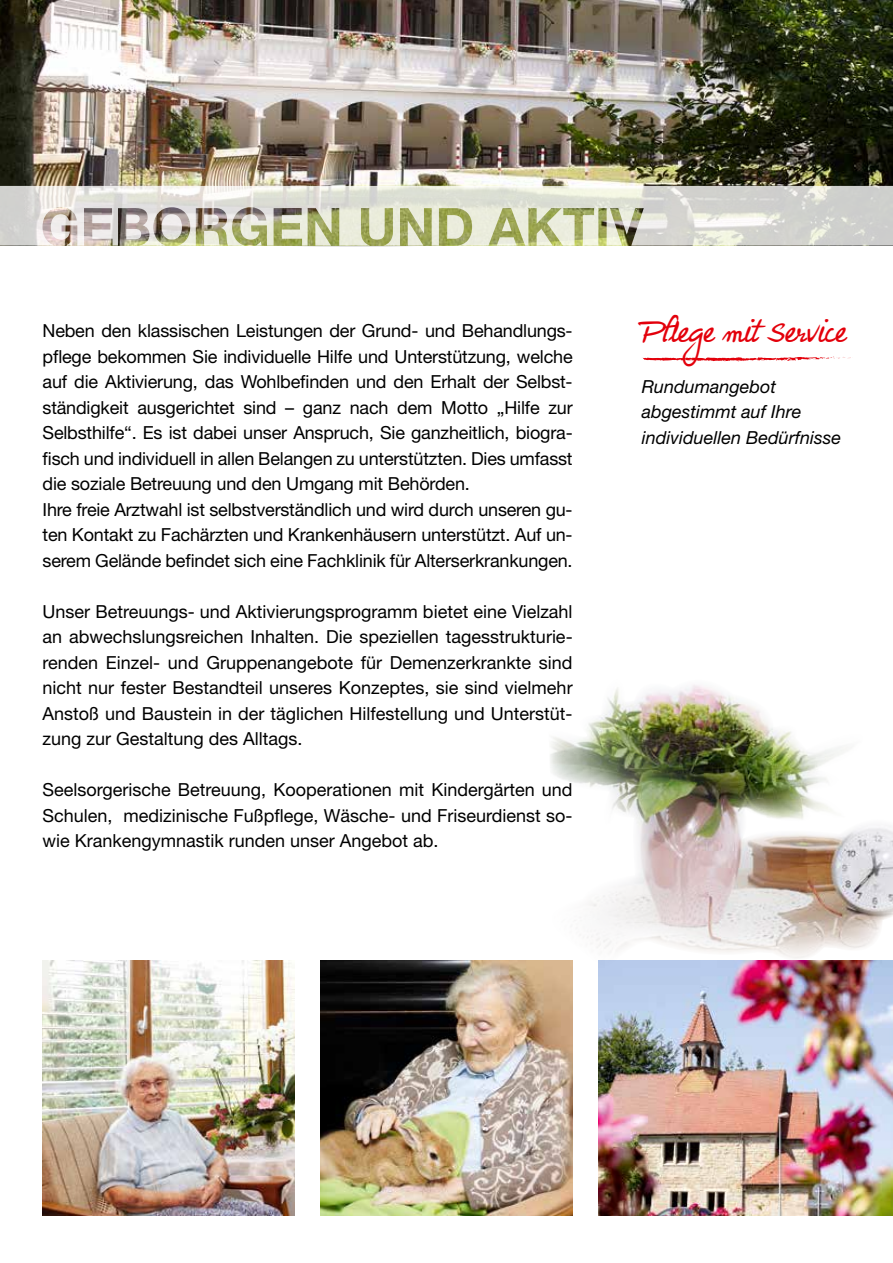
<style>
.page{position:relative;width:893px;height:1263px;background:#fff}
.page>*{position:absolute;margin:0;border:0;box-sizing:border-box;transform-origin:0 0}
.t1{font:30px "Hakon Handwriting";color:#e3000b}
.t2{font:18px/25.5px "Helvetica Neue";letter-spacing:-.01em;color:#000;text-align:justify}
.t3{font:italic 18px/25.5px "Helvetica Neue";color:#000}
</style>
<div class="page">
<img style="left:0;top:0;width:893px;height:186px">
<img style="left:598px;top:975px;width:295px;height:241px">
<img style="left:43px;top:961px;width:252px;height:255px">
<img style="left:320px;top:961px;width:253px;height:255px">
<img style="left:548px;top:684px;width:345px;height:291px">
<svg style="left:642px;top:357px;width:209px;height:4px"></svg>
<svg style="left:0;top:186px;width:893px;height:60px;background:#d1d1c0"></svg>
<p class="t2" style="left:43px;top:318px;width:532px;text-align:left">Neben den klassischen Leistungen der Grund- und Behandlungs&shy;pflege bekommen Sie individuelle Hilfe und Unterstützung, welche auf die Aktivierung, das Wohlbefinden und den Erhalt der Selbst&shy;ständigkeit ausgerichtet sind – ganz nach dem Motto „Hilfe zur Selbsthilfe“. Es ist dabei unser Anspruch, Sie ganzheitlich, biogra&shy;fisch und individuell in allen Belangen zu unterstützten. Dies umfasst die soziale Betreuung und den Umgang mit Behörden.<br>Ihre freie Arztwahl ist selbstverständlich und wird durch unseren gu&shy;ten Kontakt zu Fachärzten und Krankenhäusern unterstützt. Auf un&shy;serem Gelände befindet sich eine Fachklinik für Alterserkrankungen.</p>
<p class="t2" style="left:43px;top:598px;width:532px">Unser Betreuungs- und Aktivierungsprogramm bietet eine Vielzahl an abwechslungsreichen Inhalten. Die speziellen tagesstrukturie&shy;renden Einzel- und Gruppenangebote für Demenzerkrankte sind nicht nur fester Bestandteil unseres Konzeptes, sie sind vielmehr Anstoß und Baustein in der täglichen Hilfestellung und Unterstüt&shy;zung zur Gestaltung des Alltags.</p>
<p class="t2" style="left:43px;top:777px;width:532px">Seelsorgerische Betreuung, Kooperationen mit Kindergärten und Schulen, medizinische Fußpflege, Wäsche- und Friseurdienst so&shy;wie Krankengymnastik runden unser Angebot ab.</p>
<h1 class="t1" style="left:642px;top:314px;width:206px">Pflege mit Service</h1>
<p class="t3" style="left:642px;top:373px;width:201px">Rundumangebot abgestimmt auf Ihre individuellen Bedürfnisse</p>
</div>
